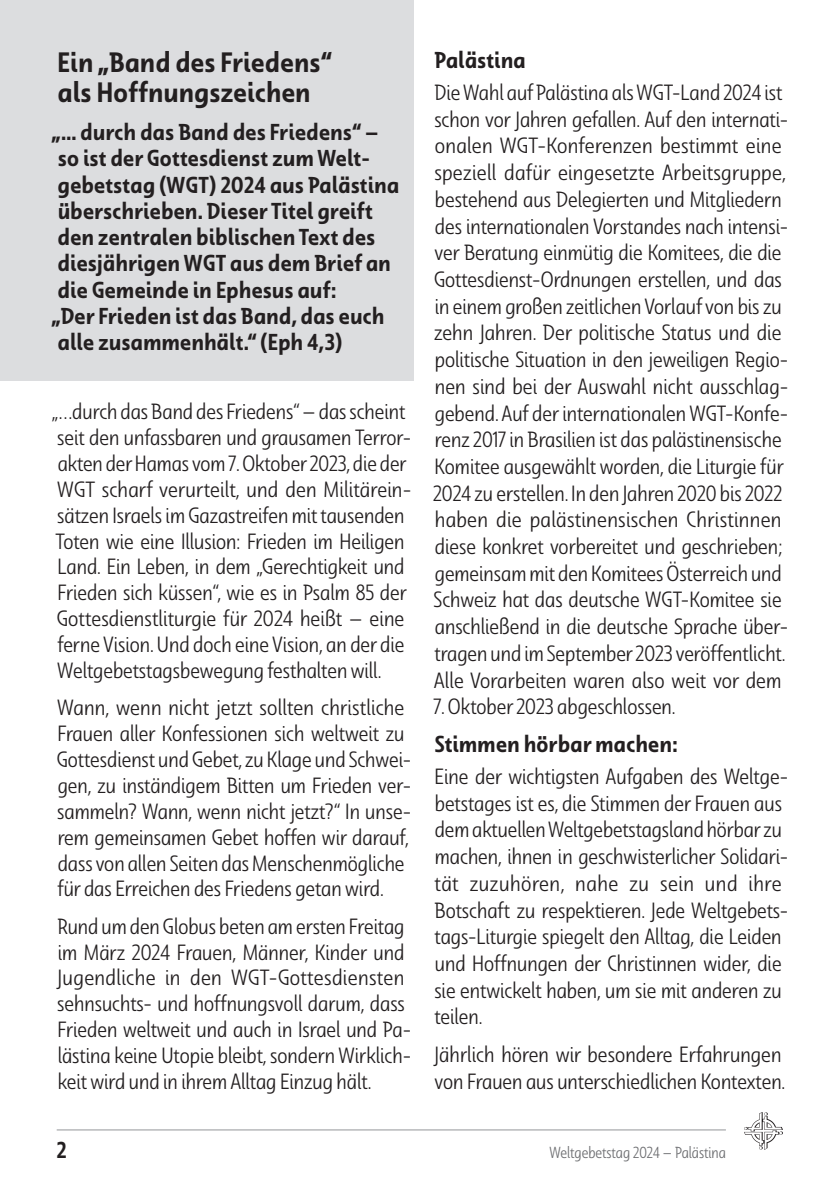
<style>
.page{position:relative;width:828px;height:1180px;background:#fff}
.page>*{position:absolute;margin:0;border:0;box-sizing:border-box;transform-origin:0 0}
.Umtext_Über_2{font:28px/30.2px "Dulcian Con Dem";letter-spacing:.02em;color:#231f20}
.Umtext_Über{font:23px/26.2px "Dulcian Con Dem";letter-spacing:.02em;color:#231f20}
.Umtext_Über-2{font:23px "Dulcian Con Dem";letter-spacing:.02em;color:#231f20;scale:.94 1}
.Umtext_Ordnung{font:22px/26.6px "Dulcian Con Boo";color:#231f20}
.t1{font:16px "Dulcian Con Boo";color:#6c6d70;scale:.94 1}
</style>
<div class="page">
<hr style="left:57px;top:1129px;width:669px;height:1px;background:#939598">
<img style="left:744px;top:1112px;width:38px;height:37px">
<div style="left:0;top:0;width:414px;height:380px;background:#dcdddf"></div>
<p class="Umtext_Über_2" style="left:57px;top:47px;width:276px">Ein „Band des Friedens“ als Hoffnungszeichen</p>
<p class="Umtext_Über" style="left:51px;top:118px;width:349px">„… durch das Band des Friedens“ – so ist der Gottesdienst zum Welt&shy;gebetstag (WGT) 2024 aus Palästina überschrieben. Dieser Titel greift den zentralen biblischen Text des diesjährigen WGT aus dem Brief an die Gemeinde in Ephesus auf:<br>„Der Frieden ist das Band, das euch alle zusammenhält.“ (Eph 4,3)</p>
<p class="Umtext_Ordnung" style="left:52px;top:398px;width:361px;line-height:25.8px">„…durch das Band des Friedens“ – das scheint seit den unfassbaren und grausamen Terror&shy;akten der Hamas vom 7. Oktober 2023, die der WGT scharf verurteilt, und den Militärein&shy;sätzen Israels im Gazastreifen mit tausenden Toten wie eine Illusion: Frieden im Heiligen Land. Ein Leben, in dem „Gerechtigkeit und Frieden sich küssen“, wie es in Psalm 85 der Gottesdienstliturgie für 2024 heißt – eine ferne Vision. Und doch eine Vision, an der die Weltgebetstagsbewegung festhalten will.</p>
<p class="Umtext_Ordnung" style="left:57px;top:694px;width:356px;line-height:25.8px">Wann, wenn nicht jetzt sollten christliche Frauen aller Konfessionen sich weltweit zu Gottesdienst und Gebet, zu Klage und Schwei&shy;gen, zu inständigem Bitten um Frieden ver&shy;sammeln? Wann, wenn nicht jetzt?“ In unse&shy;rem gemeinsamen Gebet hoffen wir darauf, dass von allen Seiten das Menschenmögliche für das Erreichen des Friedens getan wird.</p>
<p class="Umtext_Ordnung" style="left:57px;top:912px;width:355px;line-height:25.8px">Rund um den Globus beten am ersten Freitag im März 2024 Frauen, Männer, Kinder und Jugendliche in den WGT-Gottesdiensten sehnsuchts- und hoffnungsvoll darum, dass Frieden weltweit und auch in Israel und Pa&shy;lästina keine Utopie bleibt, sondern Wirklich&shy;keit wird und in ihrem Alltag Einzug hält.</p>
<p class="Umtext_Über" style="left:434px;top:47px;width:93px">Palästina</p>
<p class="Umtext_Ordnung" style="left:433px;top:79px;width:357px">Die Wahl auf Palästina als WGT-Land 2024 ist schon vor Jahren gefallen. Auf den internati&shy;onalen WGT-Konferenzen bestimmt eine speziell dafür eingesetzte Arbeitsgruppe, bestehend aus Delegierten und Mitgliedern des internationalen Vorstandes nach intensi&shy;ver Beratung einmütig die Komitees, die die Gottesdienst--Ordnungen erstellen, und das in einem großen zeitlichen Vorlauf von bis zu zehn Jahren. Der politische Status und die politische Situation in den jeweiligen Regio&shy;nen sind bei der Auswahl nicht ausschlag&shy;gebend. Auf der internationalen WGT-Konfe&shy;renz 2017 in Brasilien ist das palästinensische Komitee ausgewählt worden, die Liturgie für 2024 zu erstellen. In den Jahren 2020 bis 2022 haben die palästinensischen Christinnen diese konkret vorbereitet und geschrieben; gemeinsam mit den Komitees Österreich und Schweiz hat das deutsche WGT-Komitee sie anschließend in die deutsche Sprache über&shy;tragen und im September 2023 veröffentlicht.<br>Alle Vorarbeiten waren also weit vor dem</p>
<p class="Umtext_Ordnung" style="left:433px;top:693px;width:244px">7. Oktober 2023 abgeschlossen.</p>
<p class="Umtext_Über" style="left:435px;top:730px;width:244px">Stimmen hörbar machen:</p>
<p class="Umtext_Ordnung" style="left:434px;top:762px;width:355px">Eine der wichtigsten Aufgaben des Weltge&shy;betstages ist es, die Stimmen der Frauen aus dem aktuellen Weltgebetstagsland hörbar zu machen, ihnen in geschwisterlicher Solidari&shy;tät zuzuhören, nahe zu sein und ihre Botschaft zu respektieren. Jede Weltgebets&shy;tags-Liturgie spiegelt den Alltag, die Leiden und Hoffnungen der Christinnen wider, die sie entwickelt haben, um sie mit anderen zu teilen.</p>
<p class="Umtext_Ordnung" style="left:434px;top:1041px;width:352px">Jährlich hören wir besondere Erfahrungen von Frauen aus unterschiedlichen Kontexten.</p>
<p class="Umtext_Über-2" style="left:57px;top:1134px;width:12px">2</p>
<p class="t1" style="left:549px;top:1141px;width:189px">Weltgebetstag 2024 – Palästina</p>
</div>
